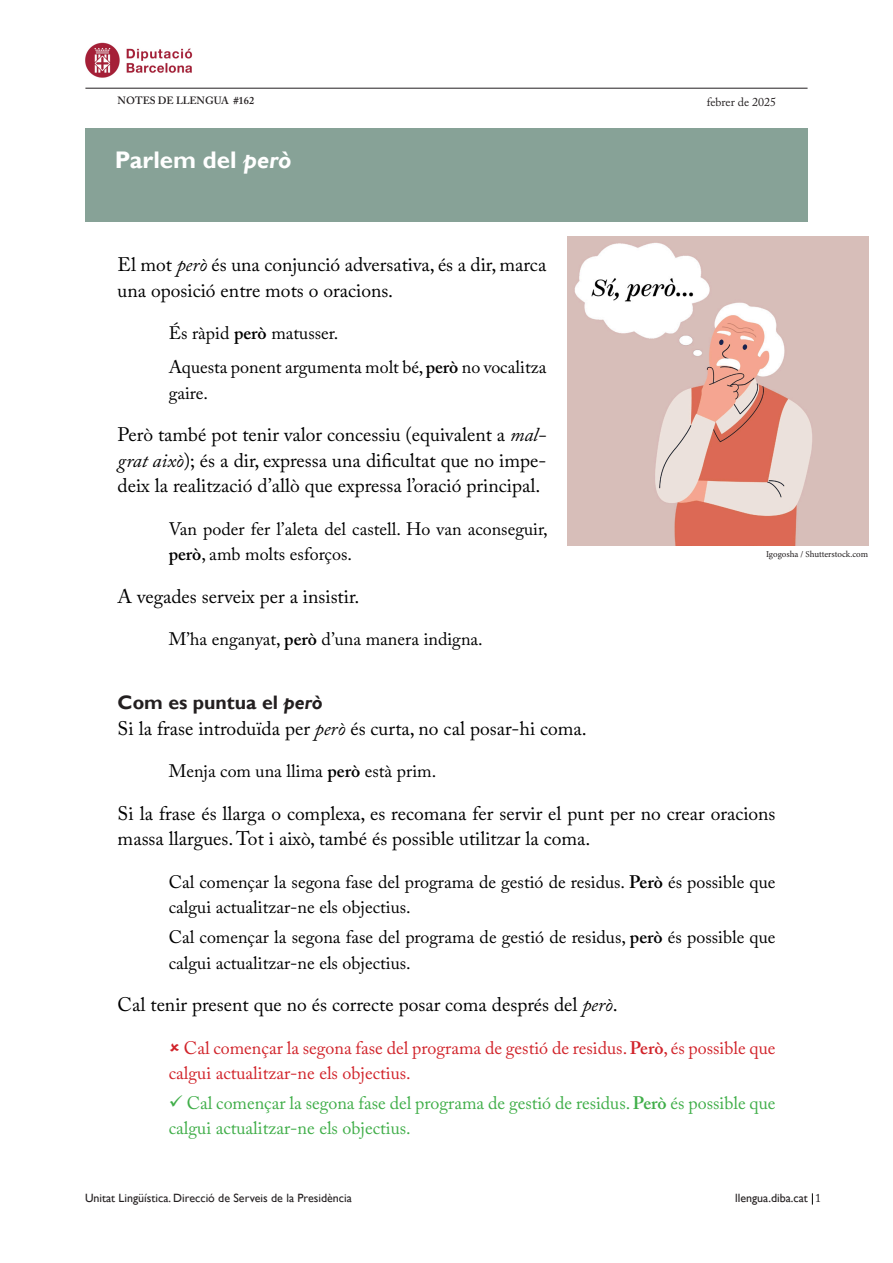
<style>
.page{position:relative;width:893px;height:1263px;background:#fff}
.page>*{position:absolute;margin:0;border:0;box-sizing:border-box;transform-origin:0 0}
.t1{font:700 24px "Gill Sans";color:#fff}
.Text_normal{font:19.5px/25.5px "Adobe Caslon Pro";color:#000}
.Títol_apartat_Gill_Sans{font:700 19.5px "Gill Sans";color:#231f20}
.Exemples-negre{font:18px/25.5px "Adobe Caslon Pro";color:#000}
.Exemples-vermell{font:18px/25.5px "Adobe Caslon Pro";color:#d1232a}
.Exemples-verd{font:18px/25.5px "Adobe Caslon Pro";color:#40ae49}
.t2{font:12px "Gill Sans";color:#231f20}
.t3{font:12px "Adobe Caslon Pro";color:#231f20}
.t4{font:600 10.5px "Adobe Caslon Pro";color:#231f20}
.t5{font:9px "Minion Pro";letter-spacing:-.005em;color:#231f20}
.s1{font-style:italic}
.s2{font-weight:600}
.s3{font-family:"Adobe Caslon Pro"}
</style>
<div class="page">
<hr style="left:85px;top:88px;width:722px;height:1px;background:#231f20">
<div style="left:85px;top:128px;width:722px;height:94px;background:#87a297"></div>
<img style="left:85px;top:42px;width:108px;height:36px">
<img style="left:568px;top:236px;width:300px;height:309px">
<p class="t4" style="left:118px;top:95px;width:138px">NOTES DE LLENGUA #162</p>
<p class="t3" style="left:707px;top:94px;width:71px">febrer de 2025</p>
<p class="t1" style="left:115px;top:145px;width:178px">Parlem del <span class="s1">però</span></p>
<p class="Text_normal" style="left:118px;top:252px;width:430px">El mot <span class="s1">però</span> és una conjunció adversativa, és a dir, marca una oposició entre mots o oracions.</p>
<p class="Exemples-negre" style="left:169px;top:320px;width:171px">És ràpid <span class="s2">però</span> matusser.</p>
<p class="Exemples-negre" style="left:169px;top:354px;width:379px">Aquesta ponent argumenta molt bé, <span class="s2">però</span> no vocalitza gaire.</p>
<p class="Text_normal" style="left:118px;top:422px;width:430px;text-align:justify">Però també pot tenir valor concessiu (equivalent a <span class="s1">mal&shy;grat això</span>); és a dir, expressa una dificultat que no impe&shy;deix la realització d’allò que expressa l’oració principal.</p>
<p class="Exemples-negre" style="left:169px;top:516px;width:380px">Van poder fer l’aleta del castell. Ho van aconseguir, <span class="s2">però</span>, amb molts esforços.</p>
<p class="Text_normal" style="left:118px;top:583px;width:243px">A vegades serveix per a insistir.</p>
<p class="Exemples-negre" style="left:169px;top:626px;width:316px">M’ha enganyat, <span class="s2">però</span> d’una manera indigna.</p>
<p class="t5" style="left:766px;top:548px;width:103px">Igogosha / Shutterstock.com</p>
<p class="Títol_apartat_Gill_Sans" style="left:118px;top:691px;width:207px">Com es puntua el <span class="s1">però</span></p>
<p class="Text_normal" style="left:118px;top:715px;width:471px">Si la frase introduïda per <span class="s1">però</span> és curta, no cal posar-hi coma.</p>
<p class="Exemples-negre" style="left:169px;top:758px;width:269px">Menja com una llima <span class="s2">però</span> està prim.</p>
<p class="Text_normal" style="left:118px;top:800px;width:659px">Si la frase és llarga o complexa, es recomana fer servir el punt per no crear oracions massa llargues. Tot i això, també és possible utilitzar la coma.</p>
<p class="Exemples-negre" style="left:169px;top:869px;width:608px">Cal començar la segona fase del programa de gestió de residus. <span class="s2">Però</span> és possible que calgui actualitzar-ne els objectius.</p>
<p class="Exemples-negre" style="left:169px;top:924px;width:608px">Cal començar la segona fase del programa de gestió de residus, <span class="s2">però</span> és possible que calgui actualitzar-ne els objectius.</p>
<p class="Text_normal" style="left:118px;top:991px;width:502px">Cal tenir present que no és correcte posar coma després del <span class="s1">però</span>.</p>
<p class="Exemples-vermell" style="left:169px;top:1034px;width:608px;text-indent:15px">Cal començar la segona fase del programa de gestió de residus. <span class="s2">Però</span>, és possible que calgui actualitzar-ne els objectius.</p>
<p class="Exemples-verd" style="left:169px;top:1090px;width:608px">✓ Cal començar la segona fase del programa de gestió de residus. <span class="s2">Però</span> és possible que calgui actualitzar-ne els objectius.</p>
<p class="t2" style="left:85px;top:1191px;width:268px">Unitat Lingüística. Direcció de Serveis de la Presidència</p>
<p class="t2" style="left:735px;top:1191px;width:87px">llengua.diba.cat <span class="s3">1</span></p>
</div>
